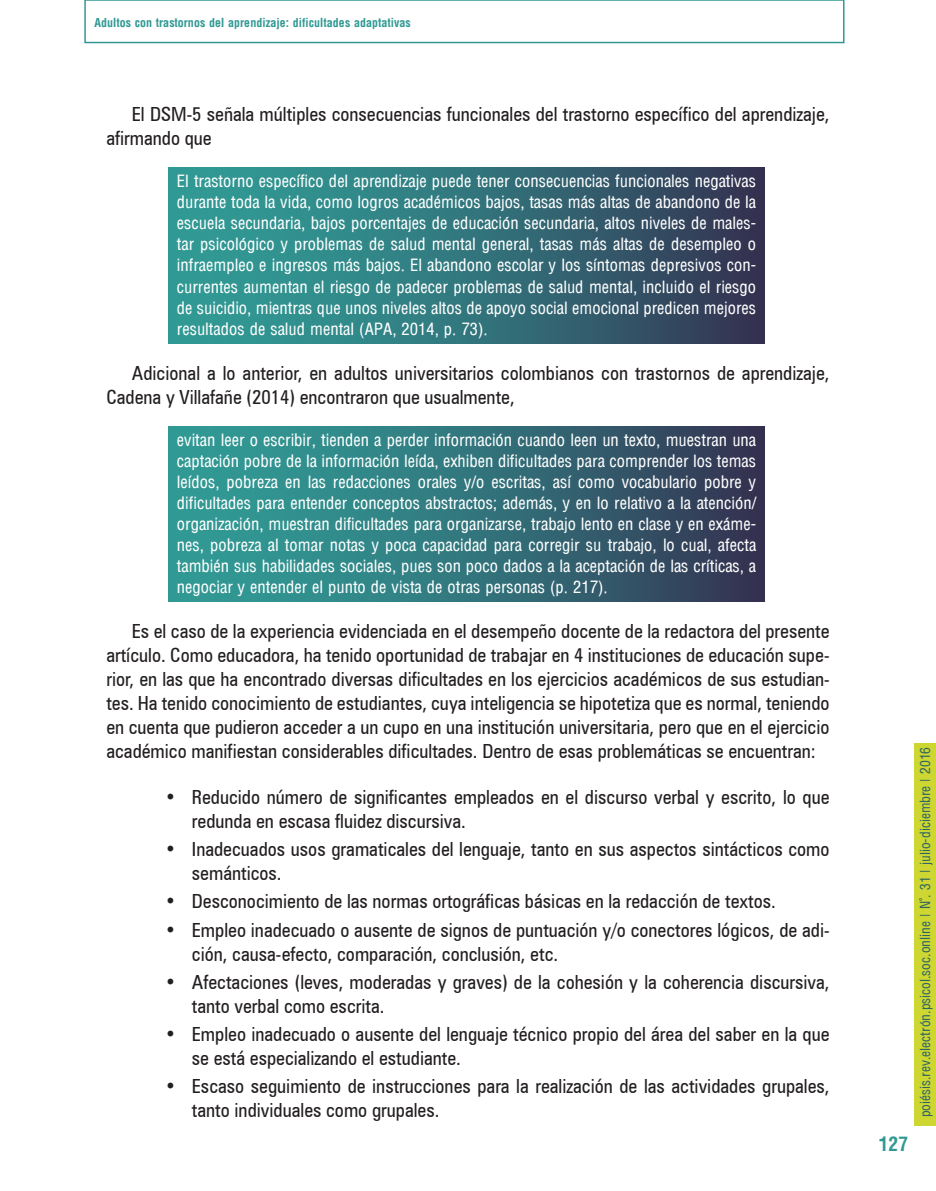
<style>
.page{position:relative;width:936px;height:1191px;background:#fff}
.page>*{position:absolute;margin:0;border:0;box-sizing:border-box;transform-origin:0 0}
.t1{font:condensed 19.5px/24px "Zurich BT";color:#231f20}
.t2{font:700 condensed 19.5px "Arena";color:#319994}
.t3{font:16.5px/21px "Arena Condensed";color:#fff;text-align:justify}
.t4{font:13.5px "Arena Condensed";color:#306662}
.t5{font:700 condensed 12px "Arena";color:#319994}
</style>
<div class="page">
<div style="left:914px;top:743px;width:21px;height:383px;background:#ced732"></div>
<div style="left:84px;top:0;width:760px;height:43px;border:2px solid #319994"></div>
<div style="left:168px;top:168px;width:596px;height:175px;background:linear-gradient(to right,#30a79d,#343a56)"></div>
<div style="left:168px;top:426px;width:596px;height:175px;background:linear-gradient(to right,#30a79d,#343a56)"></div>
<p class="t5" style="left:94px;top:15px;width:318px">Adultos con trastornos del aprendizaje: dificultades adaptativas</p>
<p class="t1" style="left:106px;top:102px;width:724px;text-indent:26px">El DSM-5 señala múltiples consecuencias funcionales del trastorno específico del aprendizaje, afirmando que</p>
<p class="t3" style="left:177px;top:171px;width:581px">El trastorno específico del aprendizaje puede tener consecuencias funcionales negativas durante toda la vida, como logros académicos bajos, tasas más altas de abandono de la escuela secundaria, bajos porcentajes de educación secundaria, altos niveles de males&shy;tar psicológico y problemas de salud mental general, tasas más altas de desempleo o infraempleo e ingresos más bajos. El abandono escolar y los síntomas depresivos con&shy;currentes aumentan el riesgo de padecer problemas de salud mental, incluido el riesgo de suicidio, mientras que unos niveles altos de apoyo social emocional predicen mejores resultados de salud mental (APA, 2014, p. 73).</p>
<p class="t1" style="left:106px;top:361px;width:724px;text-indent:26px">Adicional a lo anterior, en adultos universitarios colombianos con trastornos de aprendizaje,<br>Cadena y Villafañe (2014) encontraron que usualmente,</p>
<p class="t3" style="left:177px;top:430px;width:581px">evitan leer o escribir, tienden a perder información cuando leen un texto, muestran una captación pobre de la información leída, exhiben dificultades para comprender los temas leídos, pobreza en las redacciones orales y/o escritas, así como vocabulario pobre y dificultades para entender conceptos abstractos; además, y en lo relativo a la atención/ organización, muestran dificultades para organizarse, trabajo lento en clase y en exáme&shy;nes, pobreza al tomar notas y poca capacidad para corregir su trabajo, lo cual, afecta también sus habilidades sociales, pues son poco dados a la aceptación de las críticas, a negociar y entender el punto de vista de otras personas (p. 217).</p>
<p class="t1" style="left:106px;top:619px;width:724px;text-align:justify;text-indent:26px">Es el caso de la experiencia evidenciada en el desempeño docente de la redactora del presente artículo. Como educadora, ha tenido oportunidad de trabajar en 4 instituciones de educación supe&shy;rior, en las que ha encontrado diversas dificultades en los ejercicios académicos de sus estudian&shy;tes. Ha tenido conocimiento de estudiantes, cuya inteligencia se hipotetiza que es normal, teniendo en cuenta que pudieron acceder a un cupo en una institución universitaria, pero que en el ejercicio académico manifiestan considerables dificultades. Dentro de esas problemáticas se encuentran:</p>
<p class="t1" style="left:192px;top:784px;width:639px;text-indent:-27px">• Reducido número de significantes empleados en el discurso verbal y escrito, lo que redunda en escasa fluidez discursiva.</p>
<p class="t1" style="left:192px;top:837px;width:639px;text-indent:-27px">• Inadecuados usos gramaticales del lenguaje, tanto en sus aspectos sintácticos como semánticos.</p>
<p class="t1" style="left:165px;top:889px;width:612px">• Desconocimiento de las normas ortográficas básicas en la redacción de textos.</p>
<p class="t1" style="left:192px;top:917px;width:639px;text-indent:-27px">• Empleo inadecuado o ausente de signos de puntuación y/o conectores lógicos, de adi&shy;ción, causa-efecto, comparación, conclusión, etc.</p>
<p class="t1" style="left:192px;top:969px;width:639px;text-indent:-27px">• Afectaciones (leves, moderadas y graves) de la cohesión y la coherencia discursiva, tanto verbal como escrita.</p>
<p class="t1" style="left:192px;top:1022px;width:639px;text-indent:-27px">• Empleo inadecuado o ausente del lenguaje técnico propio del área del saber en la que se está especializando el estudiante.</p>
<p class="t1" style="left:192px;top:1074px;width:639px;text-indent:-27px">• Escaso seguimiento de instrucciones para la realización de las actividades grupales, tanto individuales como grupales.</p>
<p class="t2" style="left:878px;top:1132px;width:31px">127</p>
<p class="t4" style="left:917px;top:1117px;width:372px;rotate:-90deg">poiésis.rev.electrón.psicol.soc.online | N°. 31 | julio-diciembre | 2016</p>
</div>
